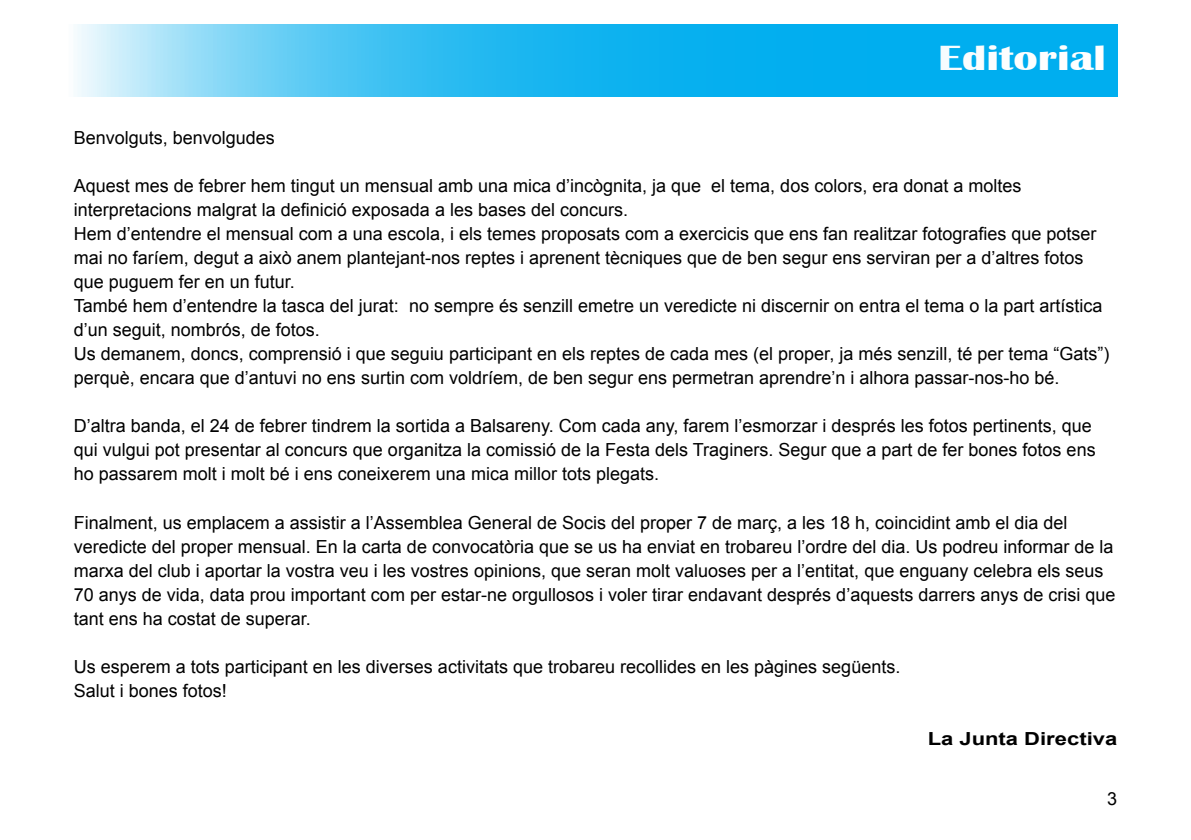
<style>
.page{position:relative;width:1191px;height:840px;background:#fff}
.page>*{position:absolute;margin:0;border:0;box-sizing:border-box;transform-origin:0 0}
.t1{font:700 36px "Britannic";color:#fff;scale:1.25 1}
.t2{font:18px/24px "Arial";color:#000}
.t3{font:700 18px "Arial";color:#000;scale:1.22 1}
</style>
<div class="page">
<svg style="left:77px;top:24px;width:1040px;height:72px;background:#31bdf1"></svg>
<h1 class="t1" style="left:938px;top:37px;width:136px">Editorial</h1>
<p class="t2" style="left:74px;top:127px;width:203px">Benvolguts, benvolgudes</p>
<p class="t2" style="left:74px;top:175px;width:1037px">Aquest mes de febrer hem tingut un mensual amb una mica d’incògnita, ja que el tema, dos colors, era donat a moltes interpretacions malgrat la definició exposada a les bases del concurs.<br>Hem d’entendre el mensual com a una escola, i els temes proposats com a exercicis que ens fan realitzar fotografies que potser mai no faríem, degut a això anem plantejant-nos reptes i aprenent tècniques que de ben segur ens serviran per a d’altres fotos que puguem fer en un futur.<br>També hem d’entendre la tasca del jurat: no sempre és senzill emetre un veredicte ni discernir on entra el tema o la part artística d’un seguit, nombrós, de fotos.<br>Us demanem, doncs, comprensió i que seguiu participant en els reptes de cada mes (el proper, ja més senzill, té per tema “Gats”) perquè, encara que d’antuvi no ens surtin com voldríem, de ben segur ens permetran aprendre’n i alhora passar-nos-ho bé.</p>
<p class="t2" style="left:74px;top:414px;width:1023px">D’altra banda, el 24 de febrer tindrem la sortida a Balsareny. Com cada any, farem l’esmorzar i després les fotos pertinents, que qui vulgui pot presentar al concurs que organitza la comissió de la Festa dels Traginers. Segur que a part de fer bones fotos ens ho passarem molt i molt bé i ens coneixerem una mica millor tots plegats.</p>
<p class="t2" style="left:74px;top:510px;width:1043px">Finalment, us emplacem a assistir a l’Assemblea General de Socis del proper 7 de març, a les 18 h, coincidint amb el dia del veredicte del proper mensual. En la carta de convocatòria que se us ha enviat en trobareu l’ordre del dia. Us podreu informar de la marxa del club i aportar la vostra veu i les vostres opinions, que seran molt valuoses per a l’entitat, que enguany celebra els seus 70 anys de vida, data prou important com per estar-ne orgullosos i voler tirar endavant després d’aquests darrers anys de crisi que tant ens ha costat de superar.</p>
<p class="t2" style="left:74px;top:654px;width:828px">Us esperem a tots participant en les diverses activitats que trobareu recollides en les pàgines següents.<br>Salut i bones fotos!</p>
<p class="t3" style="left:927px;top:731px;width:157px">La Junta Directiva</p>
<p class="t2" style="left:1107px;top:787px;width:12px">3</p>
</div>
